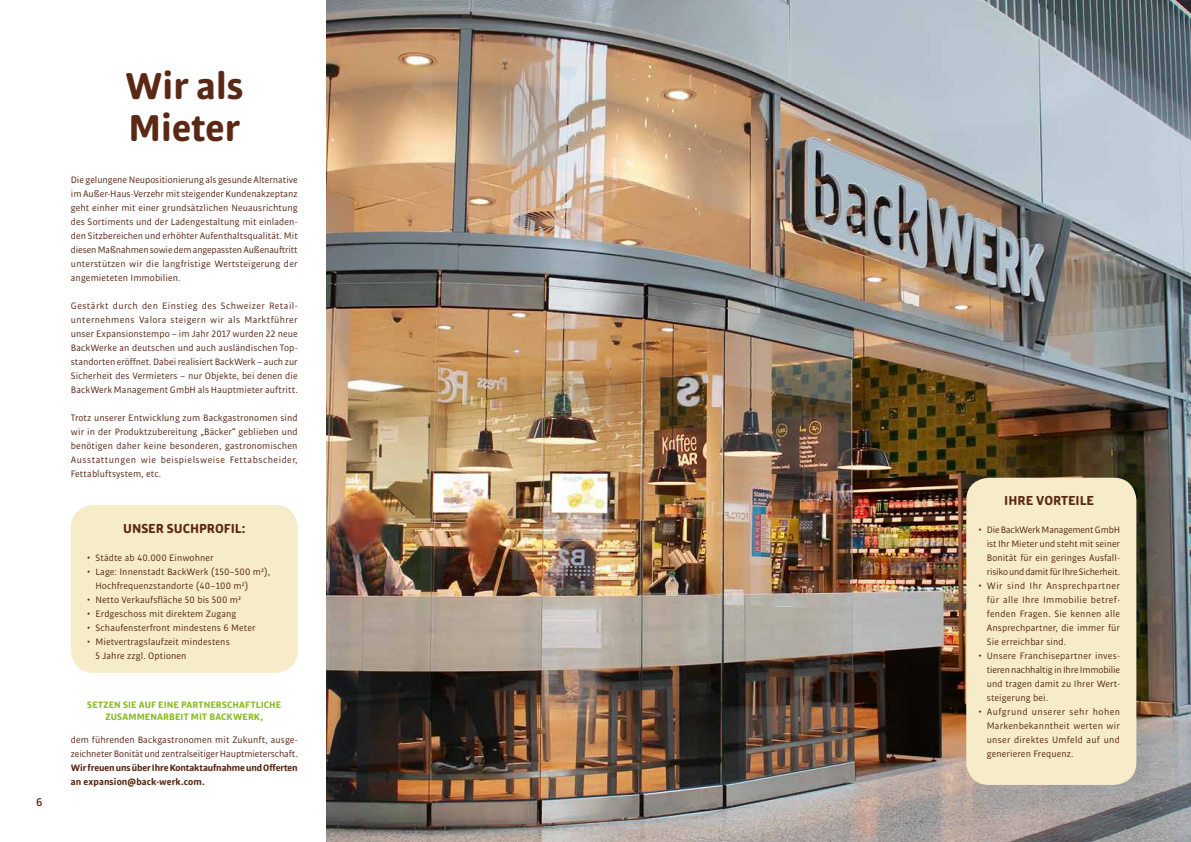
<style>
.page{position:relative;width:1191px;height:842px;background:#fff}
.page>*{position:absolute;margin:0;border:0;box-sizing:border-box;transform-origin:0 0}
.t1{font:700 40px/42px "Bulo Rounded";color:#5a2916}
.t2{font:700 14px "Bulo Rounded";color:#5a2916}
.t3{font:500 12px "Bulo Rounded";color:#5a2916}
.t4{font:10px/14px "Bulo Rounded";letter-spacing:.01em;color:#5a2916;text-align:justify}
.t5{font:10px/14px "Bulo Rounded";letter-spacing:-.01em;color:#5a2916}
.t6{font:700 10px/14px "Bulo Rounded";letter-spacing:-.01em;color:#5a2916}
.t7{font:700 10px/12px "Bulo Rounded";letter-spacing:.01em;color:#89bd24;text-align:center}
</style>
<div class="page">
<div style="left:71px;top:505px;width:227px;height:168px;background:#f7ecc9;border-radius:23px"></div>
<img style="left:326px;top:0;width:865px;height:842px">
<div style="left:966px;top:478px;width:170px;height:307px;background:#f7ecc9;border-radius:23px"></div>
<p class="t3" style="left:36px;top:795px;width:8px">6</p>
<h1 class="t1" style="left:125px;top:65px;width:120px">Wir als<br>Mieter</h1>
<p class="t4" style="left:71px;top:173px;width:228px">Die gelungene Neupositionierung als gesunde Alternative im Außer-Haus-Verzehr mit steigender Kundenakzeptanz geht einher mit einer grundsätzlichen Neuausrichtung des Sortiments und der Ladengestaltung mit einladen&shy;den Sitzbereichen und erhöhter Aufenthaltsqualität. Mit diesen Maßnahmen sowie dem angepassten Außenauftritt unterstützen wir die langfristige Wertsteigerung der angemieteten Immobilien.</p>
<p class="t4" style="left:71px;top:299px;width:228px">Gestärkt durch den Einstieg des Schweizer Retail&shy;unternehmens Valora steigern wir als Marktführer unser Expansionstempo – im Jahr 2017 wurden 22 neue BackWerke an deutschen und auch ausländischen Top&shy;standorten eröffnet. Dabei realisiert BackWerk – auch zur Sicherheit des Vermieters – nur Objekte, bei denen die BackWerk Management GmbH als Hauptmieter auftritt.</p>
<p class="t4" style="left:71px;top:411px;width:228px">Trotz unserer Entwicklung zum Backgastronomen sind wir in der Produktzubereitung „Bäcker“ geblieben und benötigen daher keine besonderen, gastronomischen Ausstattungen wie beispielsweise Fettabscheider, Fettabluftsystem, etc.</p>
<h2 class="t2" style="left:1004px;top:491px;width:91px">IHRE VORTEILE</h2>
<h2 class="t2" style="left:123px;top:519px;width:124px">UNSER SUCHPROFIL:</h2>
<p class="t4" style="left:986px;top:523px;width:135px;text-indent:-8px">• Die BackWerk Management GmbH ist Ihr Mieter und steht mit seiner Bonität für ein geringes Ausfall&shy;risiko und damit für Ihre Sicherheit.</p>
<p class="t4" style="left:986px;top:579px;width:135px;text-indent:-8px">• Wir sind Ihr Ansprechpartner für alle Ihre Immobilie betref&shy;fenden Fragen. Sie kennen alle Ansprechpartner, die immer für Sie erreichbar sind.</p>
<p class="t4" style="left:986px;top:649px;width:135px;text-indent:-8px">• Unsere Franchisepartner inves&shy;tieren nachhaltig in Ihre Immobilie und tragen damit zu Ihrer Wert&shy;steigerung bei.</p>
<p class="t4" style="left:986px;top:705px;width:135px;text-indent:-8px">• Aufgrund unserer sehr hohen Markenbekanntheit werten wir unser direktes Umfeld auf und generieren Frequenz.</p>
<p class="t4" style="left:87px;top:551px;width:128px">• Städte ab 40.000 Einwohner</p>
<p class="t4" style="left:95px;top:565px;width:176px;text-indent:-9px">• Lage: Innenstadt BackWerk (150–500 m²),<br>Hochfrequenzstandorte (40–100 m²)</p>
<p class="t4" style="left:87px;top:593px;width:156px">• Netto Verkaufsfläche 50 bis 500 m²</p>
<p class="t4" style="left:87px;top:607px;width:151px">• Erdgeschoss mit direktem Zugang</p>
<p class="t4" style="left:87px;top:621px;width:170px">• Schaufensterfront mindestens 6 Meter</p>
<p class="t4" style="left:95px;top:635px;width:136px;text-indent:-9px">• Mietvertragslaufzeit mindestens<br>5 Jahre zzgl. Optionen</p>
<p class="t7" style="left:87px;top:699px;width:195px">SETZEN SIE AUF EINE PARTNERSCHAFTLICHE<br>ZUSAMMENARBEIT MIT BACKWERK,</p>
<p class="t5" style="left:71px;top:733px;width:228px">dem führenden Backgastronomen mit Zukunft, ausge&shy;zeichneter Bonität und zentralseitiger Hauptmieterschaft.</p>
<p class="t6" style="left:71px;top:761px;width:228px">Wir freuen uns über Ihre Kontaktaufnahme und Offerten an expansion@back-werk.com.</p>
</div>
